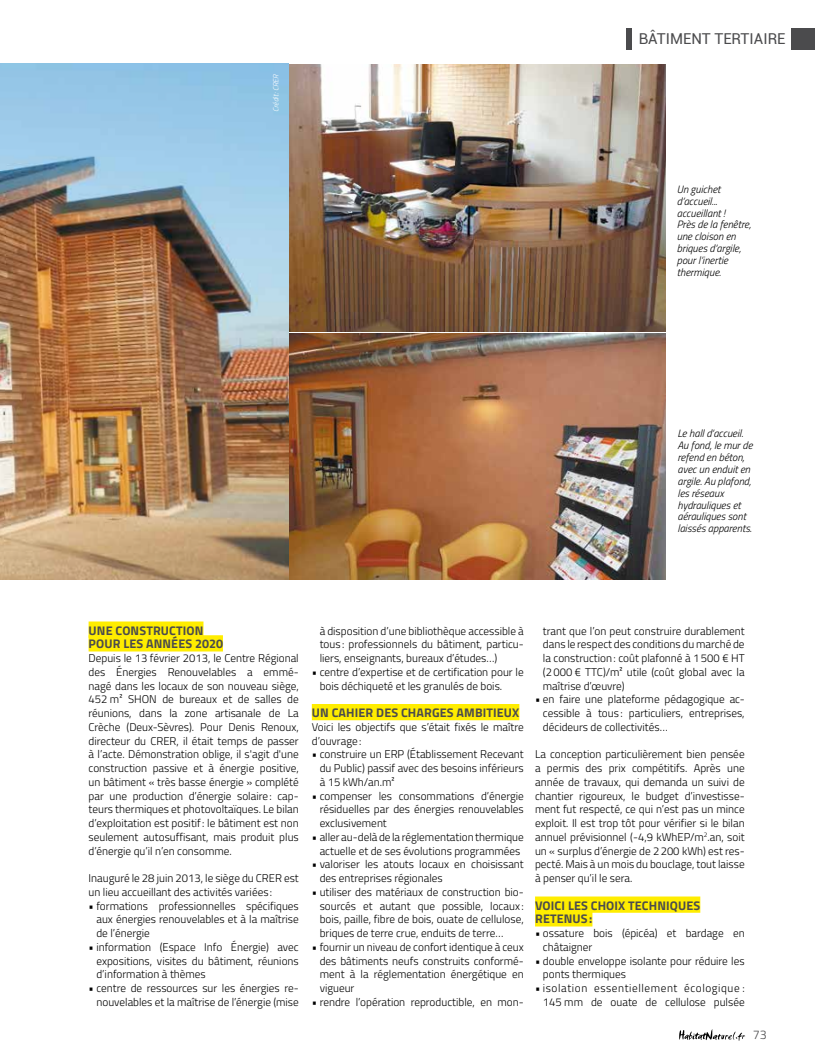
<style>
.page{position:relative;width:815px;height:1063px;background:#fff}
.page>*{position:absolute;margin:0;border:0;box-sizing:border-box;transform-origin:0 0}
.t1{font:15px "Roboto";color:#4b4b4d}
.t2{font:700 12.5px/13.8px "Titillium Web";letter-spacing:.01em;color:#4b4b4d}
.t3{font:300 12.5px "Titillium Web";color:#4b4b4d}
.t4{font:300 11.25px/13.8px "Titillium Web";color:#000;text-align:justify}
.t5{font:300 11.25px/13.8px "Titillium Web";letter-spacing:.05em;color:#000;text-align:right}
.t6{font:italic 300 10.62px/11.9px "Titillium Web";color:#000}
.t7{font:italic 300 7.5px "Titillium Web";color:#fff}
</style>
<div class="page">
<img style="left:290px;top:64px;width:376px;height:267px">
<img style="left:290px;top:333px;width:376px;height:247px">
<img style="left:0;top:64px;width:288px;height:516px">
<div style="left:89px;top:622px;width:114px;height:16px;background:#ffed00"></div>
<div style="left:89px;top:635px;width:134px;height:17px;background:#ffed00"></div>
<div style="left:312px;top:704px;width:207px;height:16px;background:#ffed00"></div>
<div style="left:535px;top:897px;width:165px;height:16px;background:#ffed00"></div>
<div style="left:535px;top:910px;width:57px;height:17px;background:#ffed00"></div>
<div style="left:791px;top:28px;width:24px;height:22px;background:#4b4b4d"></div>
<div style="left:626px;top:28px;width:6px;height:22px;background:#4b4b4d"></div>
<svg style="left:679px;top:1029px;width:66px;height:12px"></svg>
<p class="t7" style="left:271px;top:112px;width:39px;rotate:-90deg">Crédit: CRER</p>
<h1 class="t1" style="left:639px;top:28px;width:148px">BÂTIMENT TERTIAIRE</h1>
<p class="t6" style="left:677px;top:183px;width:76px">Un guichet d’accueil... accueillant !<br>Près de la fenêtre, une cloison en briques d’argile, pour l’inertie thermique.</p>
<p class="t6" style="left:677px;top:427px;width:77px">Le hall d’accueil.<br>Au fond, le mur de refend en béton, avec un enduit en argile. Au plafond, les réseaux hydrauliques et aérauliques sont laissés apparents.</p>
<p class="t2" style="left:89px;top:623px;width:136px">UNE CONSTRUCTION<br>POUR LES ANNÉES 2020</p>
<p class="t4" style="left:89px;top:651px;width:212px">Depuis le 13 février 2013, le Centre Régional des Énergies Renouvelables a emmé&shy;nagé dans les locaux de son nouveau siège, 452 m² SHON de bureaux et de salles de réunions, dans la zone artisanale de La Crèche (Deux-Sèvres). Pour Denis Renoux, directeur du CRER, il était temps de passer à l’acte. Démonstration oblige, il s'agit d'une construction passive et à énergie positive, un bâtiment « très basse énergie » complété par une production d’énergie solaire: cap&shy;teurs thermiques et photovoltaïques. Le bilan d’exploitation est positif: le bâtiment est non seulement autosuffisant, mais produit plus d’énergie qu’il n’en consomme.</p>
<p class="t4" style="left:89px;top:871px;width:212px">Inauguré le 28 juin 2013, le siège du CRER est un lieu accueillant des activités variées :</p>
<p class="t4" style="left:96px;top:898px;width:204px;text-indent:-8px">• formations professionnelles spécifiques aux énergies renouvelables et à la maîtrise de l’énergie</p>
<p class="t4" style="left:96px;top:939px;width:204px;text-indent:-8px">• information (Espace Info Énergie) avec expositions, visites du bâtiment, réunions d’information à thèmes</p>
<p class="t4" style="left:89px;top:981px;width:212px;text-align:right">• centre de ressources sur les énergies re&shy;nouvelables et la maîtrise de l’énergie (mise</p>
<p class="t4" style="left:320px;top:623px;width:206px">à disposition d’une bibliothèque accessible à tous : professionnels du bâtiment, particu&shy;liers, enseignants, bureaux d’études…)</p>
<p class="t4" style="left:320px;top:665px;width:206px;text-indent:-8px">• centre d’expertise et de certification pour le bois déchiqueté et les granulés de bois.</p>
<p class="t2" style="left:312px;top:705px;width:209px">UN CAHIER DES CHARGES AMBITIEUX</p>
<p class="t4" style="left:312px;top:720px;width:213px">Voici les objectifs que s’était fixés le maître d’ouvrage:</p>
<p class="t4" style="left:320px;top:747px;width:206px;text-indent:-8px">• construire un ERP (Établissement Recevant du Public) passif avec des besoins inférieurs à 15 kWh/an.m²</p>
<p class="t4" style="left:320px;top:788px;width:206px;text-indent:-8px">• compenser les consommations d’énergie résiduelles par des énergies renouvelables exclusivement</p>
<p class="t4" style="left:312px;top:829px;width:213px;text-align:center">• aller au-delà de la réglementation thermique actuelle et de ses évolutions programmées</p>
<p class="t4" style="left:320px;top:857px;width:206px;text-indent:-8px">• valoriser les atouts locaux en choisissant des entreprises régionales</p>
<p class="t4" style="left:320px;top:884px;width:206px;text-indent:-8px">• utiliser des matériaux de construction bio&shy;sourcés et autant que possible, locaux : bois, paille, fibre de bois, ouate de cellulose, briques de terre crue, enduits de terre…</p>
<p class="t4" style="left:320px;top:939px;width:206px;text-indent:-8px">• fournir un niveau de confort identique à ceux des bâtiments neufs construits conformé&shy;ment à la réglementation énergétique en vigueur</p>
<p class="t4" style="left:312px;top:994px;width:213px">• rendre l’opération reproductible, en mon-</p>
<p class="t4" style="left:543px;top:623px;width:203px">trant que l’on peut construire durablement dans le respect des conditions du marché de la construction: coût plafonné à 1500 € HT (2000 € TTC)/m² utile (coût global avec la maîtrise d’œuvre)</p>
<p class="t4" style="left:543px;top:692px;width:203px;text-indent:-8px">• en faire une plateforme pédagogique ac&shy;cessible à tous : particuliers, entreprises, décideurs de collectivités…</p>
<p class="t4" style="left:535px;top:747px;width:211px">La conception particulièrement bien pensée a permis des prix compétitifs. Après une année de travaux, qui demanda un suivi de chantier rigoureux, le budget d’investisse&shy;ment fut respecté, ce qui n’est pas un mince exploit. Il est trop tôt pour vérifier si le bilan annuel prévisionnel (-4,9 kWhEP/m<sup>2</sup>.an, soit un « surplus d’énergie de 2200 kWh) est res&shy;pecté. Mais à un mois du bouclage, tout laisse à penser qu’il le sera.</p>
<p class="t2" style="left:535px;top:898px;width:167px">VOICI LES CHOIX TECHNIQUES<br>RETENUS:</p>
<p class="t4" style="left:543px;top:926px;width:203px;text-indent:-8px">• ossature bois (épicéa) et bardage en châtaigner</p>
<p class="t4" style="left:543px;top:953px;width:203px;text-indent:-8px">• double enveloppe isolante pour réduire les ponts thermiques</p>
<p class="t5" style="left:535px;top:981px;width:211px">• isolation essentiellement écologique :<br>145 mm de ouate de cellulose pulsée</p>
<p class="t3" style="left:753px;top:1026px;width:16px">73</p>
</div>
